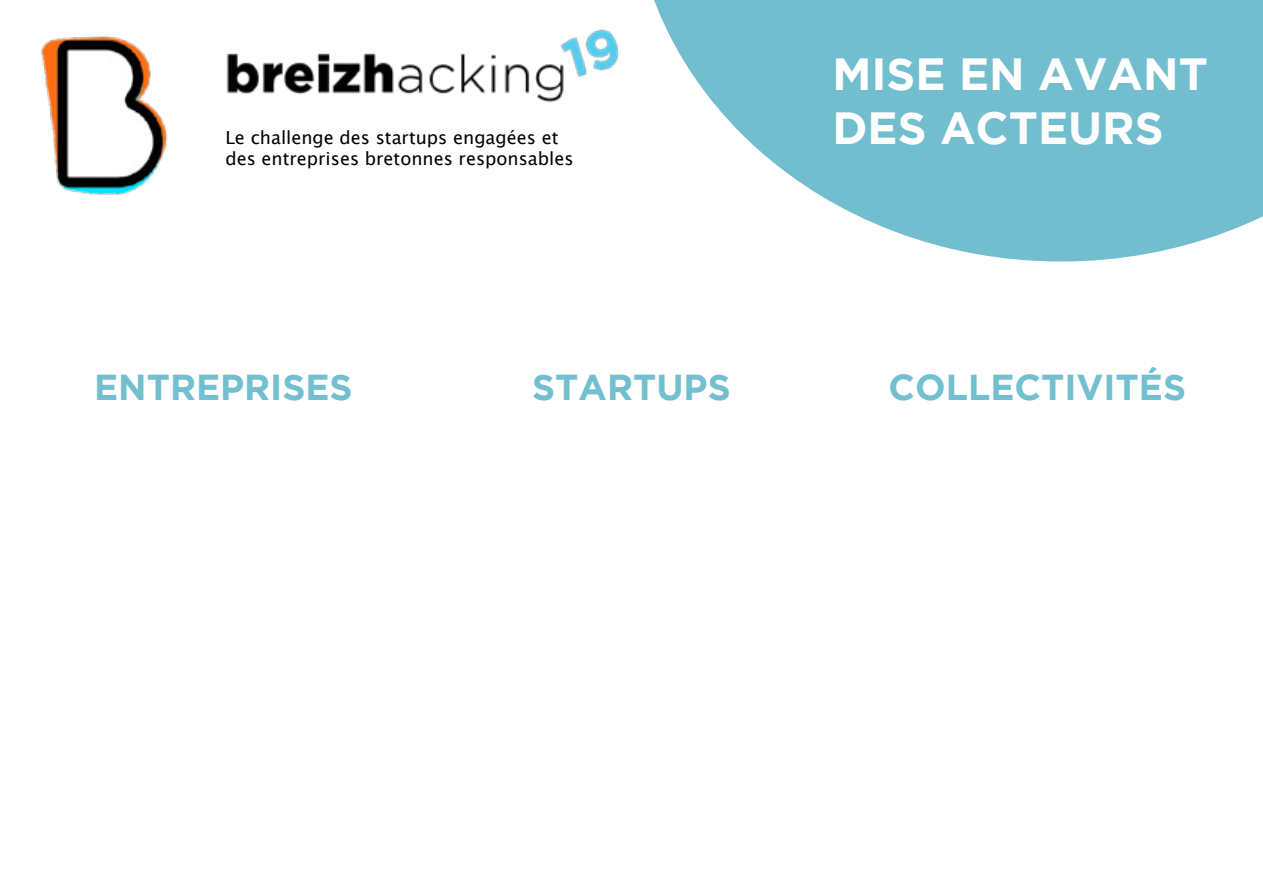
<style>
.page{position:relative;width:1263px;height:893px;background:#fff}
.page>*{position:absolute;margin:0;border:0;box-sizing:border-box;transform-origin:0 0}
.t1{font:700 45px "Gotham";color:#fff}
.t2{font:700 36px "Gotham";color:#72bfcf}
.t3{font:18px "Lucida Grande";color:#000}
</style>
<div class="page">
<svg style="left:654px;top:0;width:609px;height:261px;fill:#72bece"></svg>
<img style="left:41px;top:36px;width:127px;height:159px">
<img style="left:226px;top:29px;width:393px;height:74px">
<p class="t3" style="left:225px;top:127px;width:334px">Le challenge des startups engagées et</p>
<p class="t3" style="left:225px;top:149px;width:350px">des entreprises bretonnes responsables</p>
<h1 class="t1" style="left:832px;top:48px;width:377px">MISE EN AVANT</h1>
<h1 class="t1" style="left:832px;top:102px;width:333px">DES ACTEURS</h1>
<h2 class="t2" style="left:94px;top:367px;width:260px">ENTREPRISES</h2>
<h2 class="t2" style="left:532px;top:367px;width:200px">STARTUPS</h2>
<h2 class="t2" style="left:889px;top:367px;width:299px">COLLECTIVITÉS</h2>
</div>
